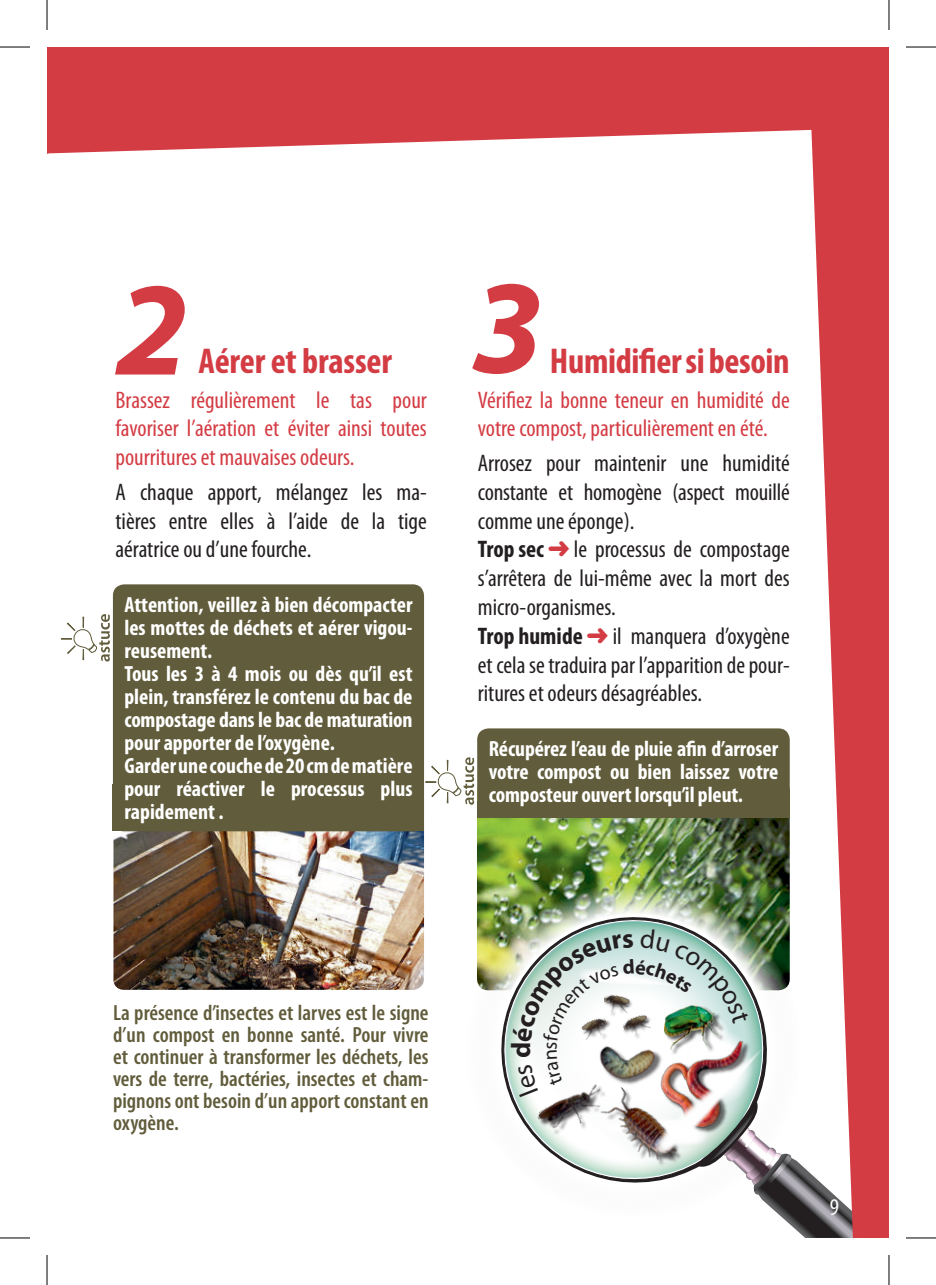
<style>
.page{position:relative;width:936px;height:1285px;background:#fff}
.page>*{position:absolute;margin:0;border:0;box-sizing:border-box;transform-origin:0 0}
.t1{font:700 condensed 36px "Myriad Pro";letter-spacing:-.01em;color:#d43c44}
.t2{font:700 27px "Myriad Pro";color:#231f20}
.t3{font:condensed 24px/28.8px "Myriad Pro";color:#231f20;text-align:justify}
.t4{font:condensed 24px/28.8px "Myriad Pro";color:#d43c44;text-align:justify}
.t5{font:condensed 24px "Myriad Pro";color:#fff}
.t6{font:700 condensed 22px/23px "Myriad Pro";color:#fff;text-align:justify}
.t7{font:600 condensed 22px/22px "Myriad Pro";color:#615c3b;text-align:justify}
.s1{font-weight:700}
</style>
<div class="page">
<img style="left:113px;top:831px;width:311px;height:159px">
<img style="left:477px;top:808px;width:313px;height:74px">
<svg style="left:115px;top:286px;width:70px;height:88px"></svg>
<svg style="left:472px;top:284px;width:67px;height:90px"></svg>
<div style="left:477px;top:801px;width:312px;height:17px;background:#615c3b"></div>
<div style="left:477px;top:728px;width:313px;height:88px;background:#615c3b;border-radius:11px"></div>
<img style="left:477px;top:882px;width:313px;height:108px">
<svg style="left:486px;top:902px;width:296px;height:89px"></svg>
<img style="left:489px;top:905px;width:289px;height:14px">
<img style="left:489px;top:919px;width:289px;height:183px">
<svg style="left:61px;top:614px;width:49px;height:47px"></svg>
<svg style="left:425px;top:757px;width:49px;height:48px"></svg>
<div style="left:113px;top:584px;width:311px;height:247px;background:#615c3b;border-radius:11px"></div>
<svg style="left:812px;top:153px;width:77px;height:1085px;fill:#d43c44"></svg>
<svg style="left:48px;top:47px;width:841px;height:106px;background:#d84e56"></svg>
<hr style="left:47px;top:47px;width:1px;height:107px;background:#d43c44">
<hr style="left:0;top:47px;width:30px;height:1px;background:#000">
<hr style="left:906px;top:47px;width:30px;height:1px;background:#000">
<hr style="left:0;top:1237px;width:30px;height:1px;background:#000">
<hr style="left:906px;top:1237px;width:30px;height:1px;background:#000">
<hr style="left:47px;top:0;width:1px;height:30px;background:#000">
<hr style="left:47px;top:1255px;width:1px;height:30px;background:#000">
<hr style="left:889px;top:0;width:1px;height:30px;background:#000">
<hr style="left:889px;top:1255px;width:1px;height:30px;background:#000">
<img style="left:512px;top:928px;width:370px;height:310px">
<h1 class="t1" style="left:199px;top:339px;width:195px">Aérer et brasser</h1>
<p class="t4" style="left:116px;top:385px;width:313px">Brassez régulièrement le tas pour favoriser l’aération et éviter ainsi toutes pourritures et mauvaises odeurs.</p>
<p class="t3" style="left:116px;top:477px;width:313px">A chaque apport, mélangez les ma&shy;tières entre elles à l’aide de la tige aératrice ou d’une fourche.</p>
<p class="t6" style="left:124px;top:593px;width:290px;text-align:left">Attention, veillez à bien décompacter les mottes de déchets et aérer vigou&shy;reusement.<br>Tous les 3 à 4 mois ou dès qu’il est plein, transférez le contenu du bac de compostage dans le bac de maturation pour apporter de l’oxygène.<br>Garder une couche de 20 cm de matière pour réactiver le processus plus rapidement .</p>
<h1 class="t1" style="left:550px;top:339px;width:241px">Humidifier si besoin</h1>
<p class="t4" style="left:478px;top:385px;width:313px">Vérifiez la bonne teneur en humidité de votre compost, particulièrement en été.</p>
<p class="t3" style="left:478px;top:448px;width:313px;text-align:left">Arrosez pour maintenir une humidité constante et homogène (aspect mouillé comme une éponge).<br><span class="s1">Trop sec</span> le processus de compostage s’arrêtera de lui-même avec la mort des micro-organismes.<br><span class="s1">Trop humide</span> il manquera d’oxygène et cela se traduira par l’apparition de pour&shy;ritures et odeurs désagréables.</p>
<p class="t6" style="left:489px;top:737px;width:291px">Récupérez l’eau de pluie afin d’arroser votre compost ou bien laissez votre composteur ouvert lorsqu’il pleut.</p>
<p class="t7" style="left:113px;top:1001px;width:317px">La présence d’insectes et larves est le signe d’un compost en bonne santé. Pour vivre et continuer à transformer les déchets, les vers de terre, bactéries, insectes et cham&shy;pignons ont besoin d’un apport constant en oxygène.</p>
<p class="t2" style="left:504px;top:1058px;width:18px;rotate:-90deg">d</p>
<p class="t5" style="left:830px;top:1192px;width:11px">9</p>
</div>
